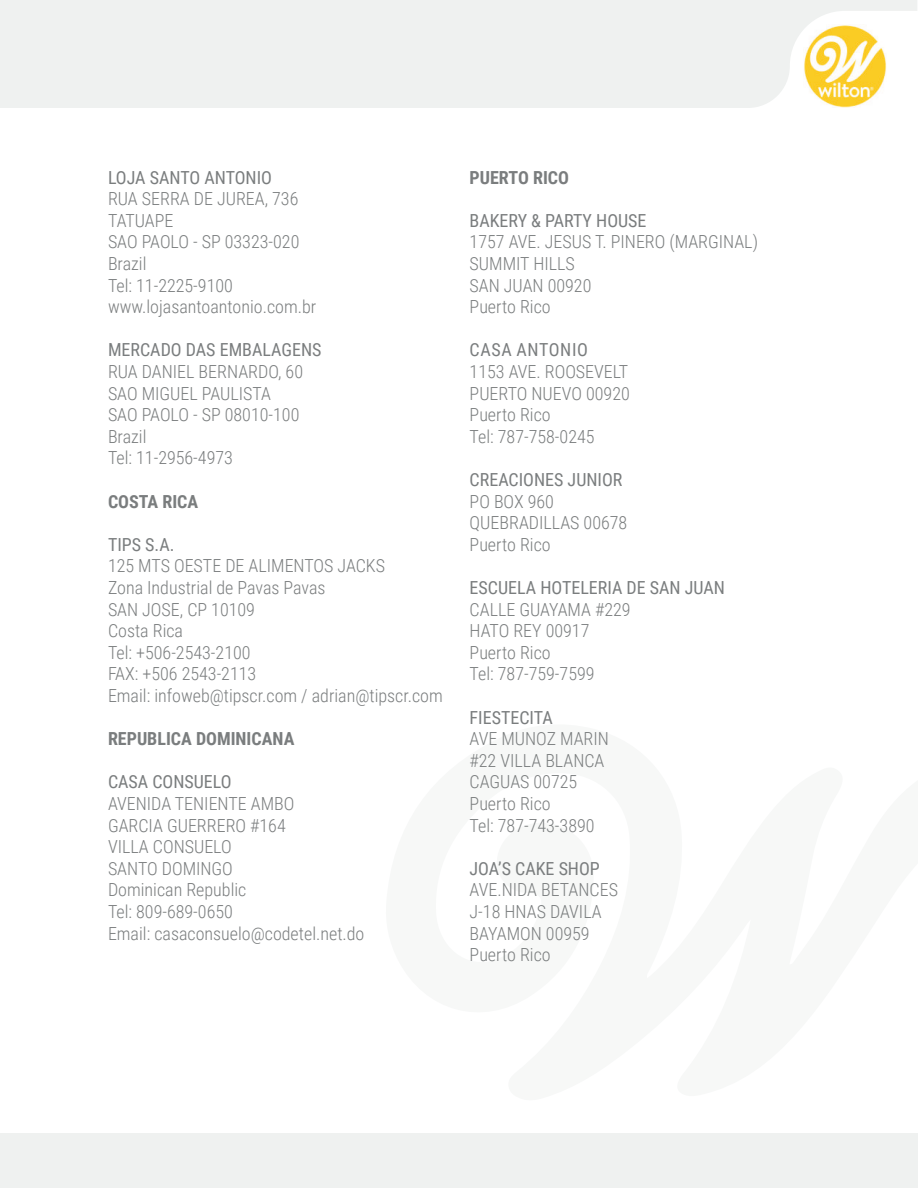
<style>
.page{position:relative;width:918px;height:1188px;background:#fff}
.page>*{position:absolute;margin:0;border:0;box-sizing:border-box;transform-origin:0 0}
.t1{font:300 18px/21.6px "Roboto Condensed";color:#7a7d7e}
.t2{font:18px "Roboto Condensed";color:#7a7d7e}
.t3{font:700 18px "Roboto Condensed";color:#7a7d7e}
.t4{font:18px "Roboto Condensed";letter-spacing:.035em;color:#7a7d7e}
</style>
<div class="page">
<svg style="left:0;top:0;width:917px;height:108px;fill:#eff1f0"></svg>
<div style="left:0;top:1133px;width:918px;height:55px;background:#eff1f0"></div>
<p class="t2" style="left:108px;top:165px;width:166px">LOJA SANTO ANTONIO</p>
<p class="t1" style="left:108px;top:187px;width:210px">RUA SERRA DE JUREA, 736<br>TATUAPE<br>SAO PAOLO - SP 03323-020<br>Brazil<br>Tel: 11-2225-9100 www.lojasantoantonio.com.br</p>
<p class="t2" style="left:108px;top:337px;width:215px">MERCADO DAS EMBALAGENS</p>
<p class="t1" style="left:108px;top:360px;width:197px">RUA DANIEL BERNARDO, 60<br>SAO MIGUEL PAULISTA<br>SAO PAOLO - SP 08010-100<br>Brazil<br>Tel: 11-2956-4973</p>
<p class="t3" style="left:108px;top:489px;width:92px">COSTA RICA</p>
<p class="t2" style="left:108px;top:532px;width:68px">TIPS S.A.</p>
<p class="t1" style="left:108px;top:555px;width:336px">125 MTS OESTE DE ALIMENTOS JACKS<br>Zona Industrial de Pavas Pavas<br>SAN JOSE, CP 10109<br>Costa Rica<br>Tel: +506-2543-2100<br>FAX: +506 2543-2113<br>Email: infoweb@tipscr.com / adrian@tipscr.com</p>
<p class="t3" style="left:108px;top:726px;width:188px">REPUBLICA DOMINICANA</p>
<p class="t2" style="left:108px;top:769px;width:125px">CASA CONSUELO</p>
<p class="t1" style="left:108px;top:792px;width:258px">AVENIDA TENIENTE AMBO<br>GARCIA GUERRERO #164<br>VILLA CONSUELO<br>SANTO DOMINGO<br>Dominican Republic<br>Tel: 809-689-0650<br>Email: casaconsuelo@codetel.net.do</p>
<p class="t3" style="left:470px;top:165px;width:101px">PUERTO RICO</p>
<p class="t2" style="left:470px;top:208px;width:178px">BAKERY &amp; PARTY HOUSE</p>
<p class="t1" style="left:470px;top:231px;width:290px">1757 AVE. JESUS T. PINERO (MARGINAL)<br>SUMMIT HILLS<br>SAN JUAN 00920<br>Puerto Rico</p>
<p class="t4" style="left:470px;top:337px;width:120px">CASA ANTONIO</p>
<p class="t1" style="left:470px;top:360px;width:162px">1153 AVE. ROOSEVELT<br>PUERTO NUEVO 00920<br>Puerto Rico<br>Tel: 787-758-0245</p>
<p class="t2" style="left:470px;top:467px;width:154px">CREACIONES JUNIOR</p>
<p class="t1" style="left:470px;top:490px;width:159px">PO BOX 960<br>QUEBRADILLAS 00678<br>Puerto Rico</p>
<p class="t2" style="left:470px;top:575px;width:257px">ESCUELA HOTELERIA DE SAN JUAN</p>
<p class="t1" style="left:470px;top:598px;width:163px">CALLE GUAYAMA #229<br>HATO REY 00917<br>Puerto Rico<br>Tel: 787-759-7599</p>
<p class="t2" style="left:470px;top:705px;width:85px">FIESTECITA</p>
<p class="t1" style="left:470px;top:727px;width:141px">AVE MUNOZ MARIN #22 VILLA BLANCA<br>CAGUAS 00725<br>Puerto Rico<br>Tel: 787-743-3890</p>
<p class="t2" style="left:470px;top:856px;width:132px">JOA’S CAKE SHOP</p>
<p class="t1" style="left:470px;top:879px;width:150px">AVE.NIDA BETANCES<br>J-18 HNAS DAVILA<br>BAYAMON 00959<br>Puerto Rico</p>
</div>
